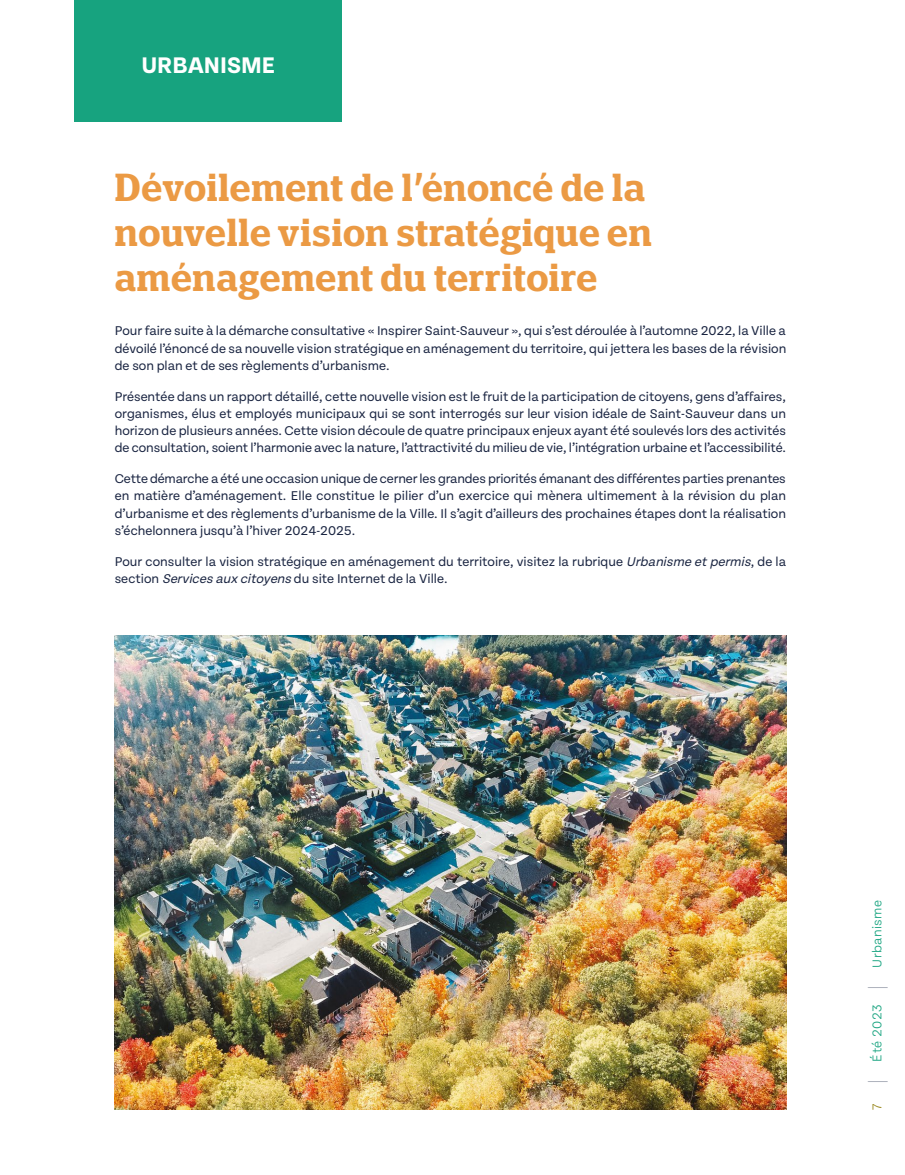
<style>
.page{position:relative;width:905px;height:1175px;background:#fff}
.page>*{position:absolute;margin:0;border:0;box-sizing:border-box;transform-origin:0 0}
.t1{font:600 condensed 39px/45px "Polyphonic";letter-spacing:.02em;color:#eb9a44}
.t2{font:700 24px "Tenon";color:#fff}
.t3{font:200 20.4px "Tenon";color:#192441;scale:.38 1}
.Texte_courant{font:13.5px/17.2px "Tenon";color:#192441;text-align:justify}
.t4{font:300 13.5px "Tenon";letter-spacing:.03em;color:#17a37f}
.t5{font:300 13.5px "Tenon";color:#978519}
.s1{font-style:italic}
</style>
<div class="page">
<img style="left:115px;top:635px;width:671px;height:474px">
<div style="left:75px;top:0;width:267px;height:121px;background:#17a37f"></div>
<p class="t2" style="left:141px;top:53px;width:135px">URBANISME</p>
<h1 class="t1" style="left:115px;top:165px;width:538px">Dévoilement de l’énoncé de la nouvelle vision stratégique en aménagement du territoire</h1>
<p class="Texte_courant" style="left:115px;top:322px;width:673px">Pour faire suite à la démarche consultative « Inspirer Saint-Sauveur », qui s’est déroulée à l’automne 2022, la Ville a dévoilé l’énoncé de sa nouvelle vision stratégique en aménagement du territoire, qui jettera les bases de la révision de son plan et de ses règlements d’urbanisme.</p>
<p class="Texte_courant" style="left:115px;top:388px;width:672px">Présentée dans un rapport détaillé, cette nouvelle vision est le fruit de la participation de citoyens, gens d’affaires, organismes, élus et employés municipaux qui se sont interrogés sur leur vision idéale de Saint-Sauveur dans un horizon de plusieurs années. Cette vision découle de quatre principaux enjeux ayant été soulevés lors des activités de consultation, soient l’harmonie avec la nature, l’attractivité du milieu de vie, l’intégration urbaine et l’accessibilité.</p>
<p class="Texte_courant" style="left:115px;top:470px;width:673px">Cette démarche a été une occasion unique de cerner les grandes priorités émanant des différentes parties prenantes en matière d’aménagement. Elle constitue le pilier d’un exercice qui mènera ultimement à la révision du plan d’urbanisme et des règlements d’urbanisme de la Ville. Il s’agit d’ailleurs des prochaines étapes dont la réalisation s’échelonnera jusqu’à l’hiver 2024-2025.</p>
<p class="Texte_courant" style="left:115px;top:553px;width:673px">Pour consulter la vision stratégique en aménagement du territoire, visitez la rubrique <span class="s1">Urbanisme etpermis</span>, de la section <span class="s1">Services aux citoyens</span> du site Internet de la Ville.</p>
<p class="t4" style="left:869px;top:967px;width:69px;rotate:-90deg">Urbanisme</p>
<p class="t3" style="left:866px;top:989px;width:8px;rotate:-90deg">|</p>
<p class="t4" style="left:869px;top:1061px;width:59px;rotate:-90deg">Été 2023</p>
<p class="t3" style="left:866px;top:1082px;width:8px;rotate:-90deg">|</p>
<p class="t5" style="left:869px;top:1109px;width:8px;rotate:-90deg">7</p>
</div>
